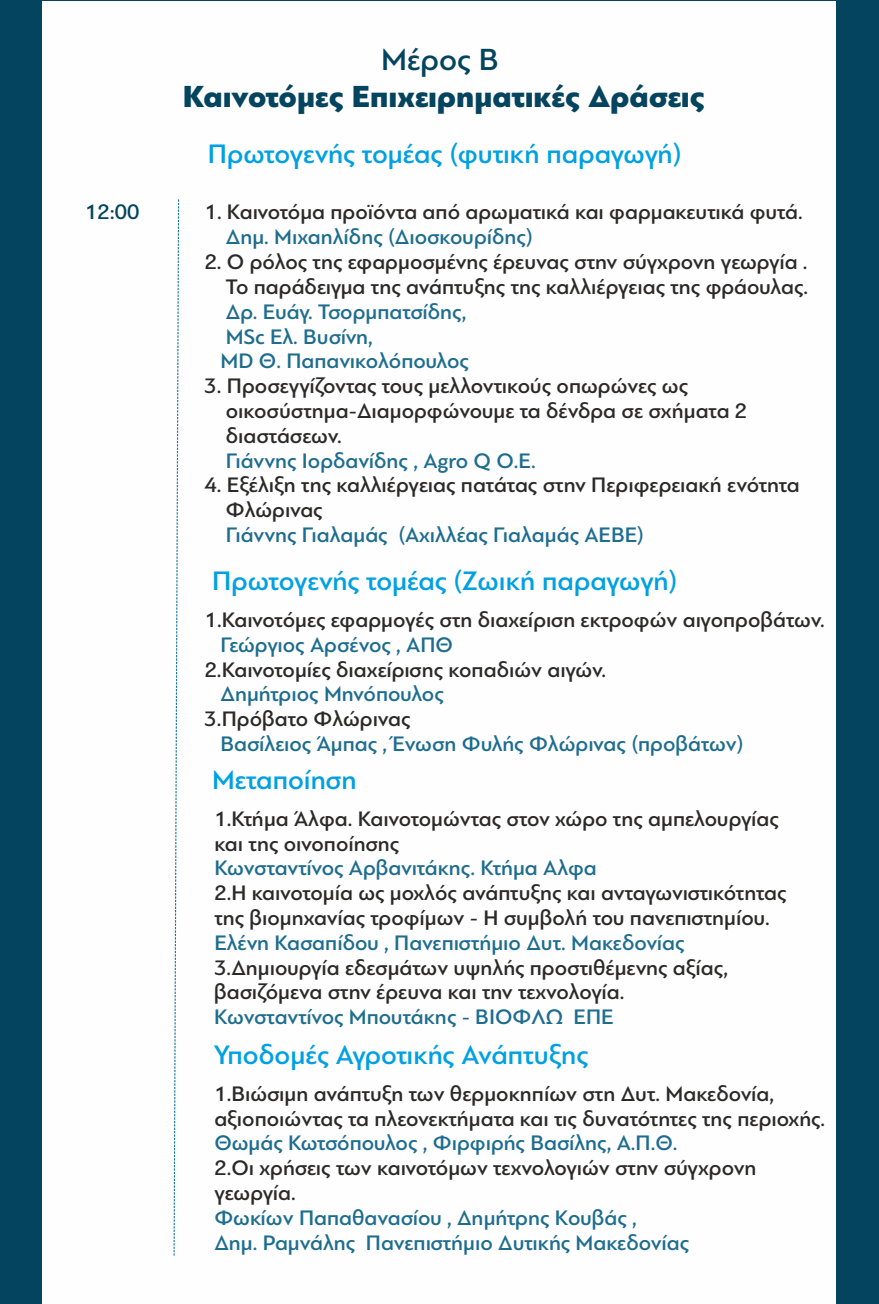
<style>
.page{position:relative;width:879px;height:1304px;background:#fff}
.page>*{position:absolute;margin:0;border:0;box-sizing:border-box;transform-origin:0 0}
.t1{font:900 32px "PF Bague Sans Pro";color:#05445e}
.t2{font:500 32px "PF Bague Sans Pro";color:#05445e}
.t3{font:500 28px "PF Bague Sans Pro";color:#00a0e3}
.t4{font:500 22px/24.8px "PF Bague Sans Pro";color:#2b2a29}
.t5{font:500 22px/24.8px "PF Bague Sans Pro";color:#1e6d8f}
.t6{font:500 22px "PF Bague Sans Pro";color:#05445e}
</style>
<div class="page">
<div style="left:0;top:0;width:878px;height:1304px;background:#05445e"></div>
<div style="left:42px;top:1px;width:794px;height:1303px;background:#fefefe"></div>
<svg style="left:173px;top:199px;width:7px;height:1057px"></svg>
<h1 class="t2" style="left:381px;top:47px;width:119px">Μέρος Β</h1>
<h1 class="t1" style="left:183px;top:84px;width:524px">Καινοτόµες Επιχειρηµατικές Δράσεις</h1>
<p class="t3" style="left:208px;top:143px;width:475px">Πρωτογενής τοµέας (φυτική παραγωγή)</p>
<p class="t6" style="left:85px;top:204px;width:56px">12:00</p>
<p class="t4" style="left:205px;top:202px;width:600px">1. Καινοτόµα προϊόντα από αρωµατικά και φαρµακευτικά φυτά.</p>
<p class="t5" style="left:226px;top:226px;width:308px">Δηµ. Μιχαηλίδης (Διοσκουρίδης)</p>
<p class="t4" style="left:205px;top:251px;width:605px;text-align:right">2. Ο ρόλος της εφαρµοσµένης έρευνας στην σύγχρονη γεωργία .<br>Το παράδειγµα της ανάπτυξης της καλλιέργειας της φράουλας.</p>
<p class="t5" style="left:220px;top:301px;width:250px">Δρ. Ευάγ. Τσορµπατσίδης,<br>ΜSc Ελ. Βυσίνη,<br>MD Θ. Παπανικολόπουλος</p>
<p class="t4" style="left:226px;top:375px;width:523px;text-indent:-21px">3. Προσεγγίζοντας τους µελλοντικούς οπωρώνες ως οικοσύστηµα-Διαµορφώνουµε τα δένδρα σε σχήµατα 2 διαστάσεων.</p>
<p class="t5" style="left:226px;top:450px;width:311px">Γιάννης Ιορδανίδης , Agro Q O.E.</p>
<p class="t4" style="left:226px;top:475px;width:575px;text-indent:-21px">4. Εξέλιξη της καλλιέργειας πατάτας στην Περιφερειακή ενότητα<br>Φλώρινας</p>
<p class="t5" style="left:226px;top:524px;width:420px">Γιάννης Γιαλαµάς (Αχιλλέας Γιαλαµάς ΑΕΒΕ)</p>
<p class="t3" style="left:212px;top:570px;width:467px">Πρωτογενής τοµέας (Ζωική παραγωγή)</p>
<p class="t4" style="left:205px;top:609px;width:621px">1. Καινοτόµες εφαρµογές στη διαχείριση εκτροφών αιγοπροβάτων.</p>
<p class="t5" style="left:220px;top:634px;width:234px">Γεώργιος Αρσένος , ΑΠΘ</p>
<p class="t4" style="left:205px;top:659px;width:403px">2. Καινοτοµίες διαχείρισης κοπαδιών αιγών.</p>
<p class="t5" style="left:220px;top:683px;width:225px">Δηµήτριος Μηνόπουλος</p>
<p class="t4" style="left:205px;top:708px;width:207px">3. Πρόβατο Φλώρινας</p>
<p class="t5" style="left:220px;top:733px;width:524px">Βασίλειος Άµπας , Ένωση Φυλής Φλώρινας (προβάτων)</p>
<p class="t3" style="left:212px;top:769px;width:146px">Μεταποίηση</p>
<p class="t4" style="left:214px;top:808px;width:566px">1. Κτήµα Άλφα. Καινοτοµώντας στον χώρο της αµπελουργίας και της οινοποίησης</p>
<p class="t5" style="left:214px;top:857px;width:384px">Κωνσταντίνος Αρβανιτάκης. Κτήµα Αλφα</p>
<p class="t4" style="left:214px;top:882px;width:574px">2. Η καινοτοµία ως µοχλός ανάπτυξης και ανταγωνιστικότητας της βιοµηχανίας τροφίµων - Η συµβολή του πανεπιστηµίου.</p>
<p class="t5" style="left:214px;top:932px;width:472px">Ελένη Κασαπίδου , Πανεπιστήµιο Δυτ. Μακεδονίας</p>
<p class="t4" style="left:214px;top:957px;width:515px">3. Δηµιουργία εδεσµάτων υψηλής προστιθέµενης αξίας, βασιζόµενα στην έρευνα και την τεχνολογία.</p>
<p class="t5" style="left:214px;top:1006px;width:401px">Κωνσταντίνος Μπουτάκης - ΒΙΟΦΛΩ ΕΠΕ</p>
<p class="t3" style="left:214px;top:1044px;width:376px">Υποδοµές Αγροτικής Ανάπτυξης</p>
<p class="t4" style="left:214px;top:1083px;width:612px">1. Βιώσιµη ανάπτυξη των θερµοκηπίων στη Δυτ. Μακεδονία, αξιοποιώντας τα πλεονεκτήµατα και τις δυνατότητες της περιοχής.</p>
<p class="t5" style="left:214px;top:1132px;width:465px">Θωµάς Κωτσόπουλος , Φιρφιρής Βασίλης, Α.Π.Θ.</p>
<p class="t4" style="left:214px;top:1157px;width:543px">2. Οι χρήσεις των καινοτόµων τεχνολογιών στην σύγχρονη γεωργία.</p>
<p class="t5" style="left:214px;top:1207px;width:476px">Φωκίων Παπαθανασίου , Δηµήτρης Κουβάς ,<br>Δηµ. Ραµνάλης Πανεπιστήµιο Δυτικής Μακεδονίας</p>
</div>
